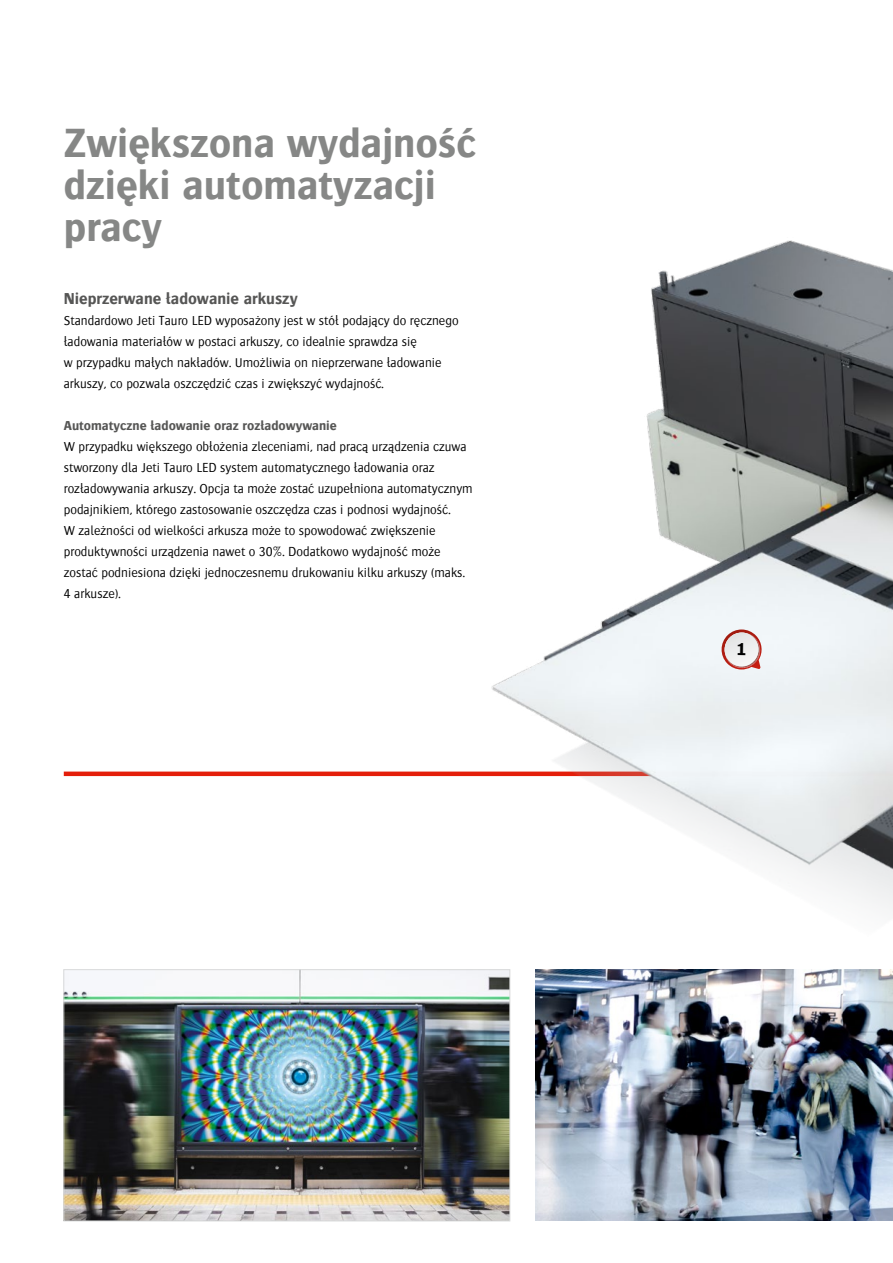
<style>
.page{position:relative;width:893px;height:1263px;background:#fff}
.page>*{position:absolute;margin:0;border:0;box-sizing:border-box;transform-origin:0 0}
.t1{font:700 42px/42px "Bosis For Agfa";color:#868786}
.t2{font:700 16.5px "Bosis For Agfa";color:#565655}
.t3{font:300 13.5px/21px "Bosis For Agfa";color:#000}
.t4{font:700 13.5px "Bosis For Agfa";color:#565655}
</style>
<div class="page">
<div style="left:64px;top:771px;width:829px;height:5px;background:#e41e0a"></div>
<img style="left:427px;top:240px;width:466px;height:841px">
<img style="left:66px;top:971px;width:442px;height:248px">
<div style="left:64px;top:969px;width:446px;height:252px;border:1px solid #d9dada"></div>
<img style="left:536px;top:970px;width:357px;height:251px">
<svg style="left:719px;top:629px;width:44px;height:40px"></svg>
<h1 class="t1" style="left:64px;top:121px;width:414px">Zwiększona wydajność dzięki automatyzacji pracy</h1>
<p class="t2" style="left:64px;top:290px;width:236px">Nieprzerwane ładowanie arkuszy</p>
<p class="t3" style="left:64px;top:310px;width:396px">Standardowo Jeti Tauro LED wyposażony jest w stół podający do ręcznego ładowania materiałów w postaci arkuszy, co idealnie sprawdza się<br>w przypadku małych nakładów. Umożliwia on nieprzerwane ładowanie arkuszy, co pozwala oszczędzić czas i zwiększyć wydajność.</p>
<p class="t4" style="left:64px;top:418px;width:275px">Automatyczne ładowanie oraz rozładowywanie</p>
<p class="t3" style="left:64px;top:436px;width:410px">W przypadku większego obłożenia zleceniami, nad pracą urządzenia czuwa stworzony dla Jeti Tauro LED system automatycznego ładowania oraz rozładowywania arkuszy. Opcja ta może zostać uzupełniona automatycznym podajnikiem, którego zastosowanie oszczędza czas i podnosi wydajność.<br>W zależności od wielkości arkusza może to spowodować zwiększenie produktywności urządzenia nawet o 30%. Dodatkowo wydajność może zostać podniesiona dzięki jednoczesnemu drukowaniu kilku arkuszy (maks.<br>4 arkusze).</p>
</div>
